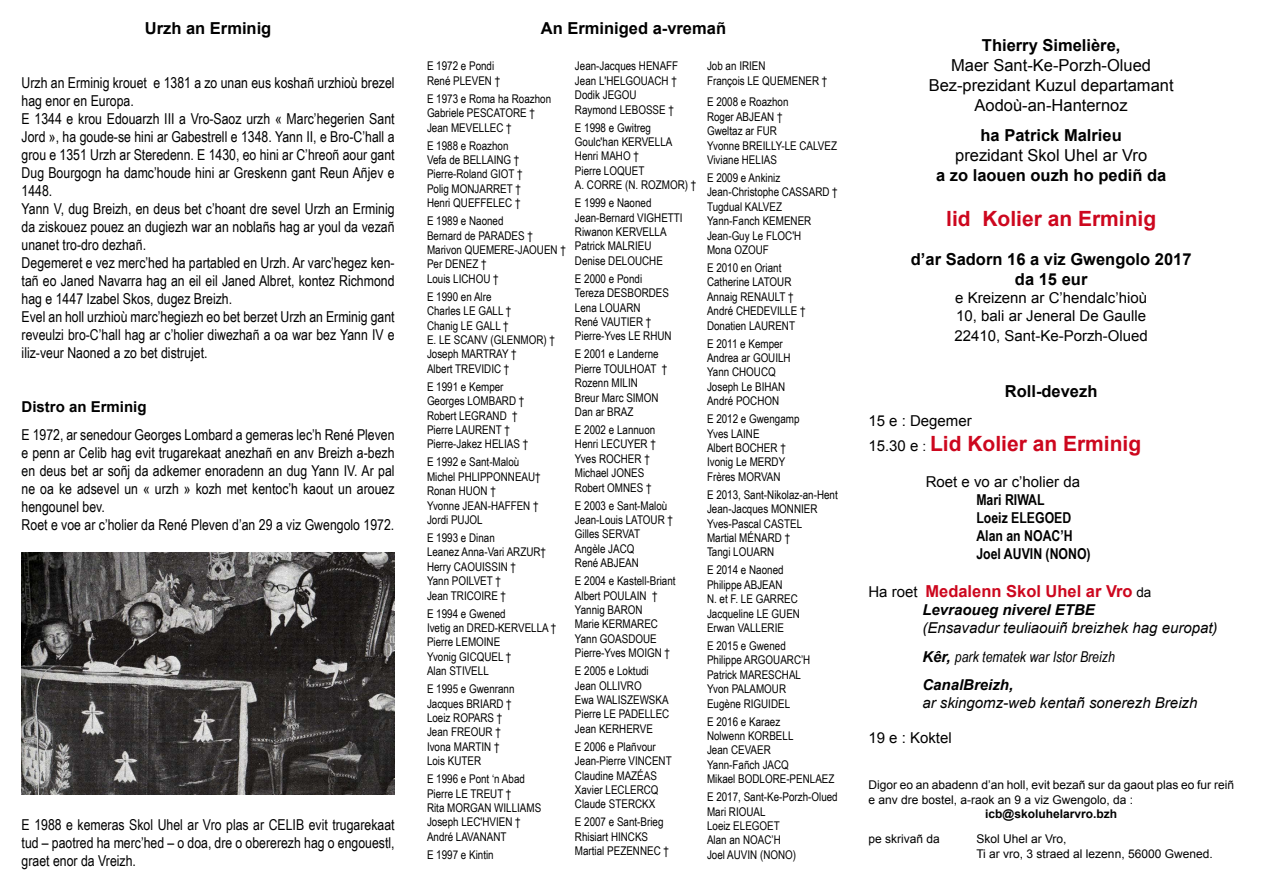
<style>
.page{position:relative;width:1263px;height:893px;background:#fff}
.page>*{position:absolute;margin:0;border:0;box-sizing:border-box;transform-origin:0 0}
.t1{font:700 21px "Arial";color:#cd071e}
.t2{font:700 16.5px/19.8px "Arial";color:#000;text-align:center}
.t3{font:16.5px/19.8px "Arial";color:#000;text-align:center}
.t4{font:700 16.5px "Arial";color:#cd071e}
.t5{font:15px/18px "Arial Narrow";color:#000}
.t6{font:15px/18px "Arial";color:#000}
.t7{font:italic 15px "Arial";color:#000}
.t8{font:700 15px/18px "Arial Narrow";color:#000}
.t9{font:italic 700 15px "Arial";color:#000}
.t10{font:italic 15px "Arial Narrow";color:#000}
.t11{font:700 15px "Arial";color:#000}
.t12{font:12px/14.4px "Arial Narrow";color:#000}
.t13{font:12px/14.4px "Arial";color:#000}
.t14{font:700 12px "Arial";color:#000}
.s1{font-weight:400;font-size:15px;color:#000}
.s2{font-weight:400;font-size:13.5px;color:#000}
.s3{font-family:"Arial";font-weight:700}
</style>
<div class="page">
<img style="left:22px;top:552px;width:372px;height:242px">
<h2 class="t2" style="left:145px;top:18px;width:128px">Urzh an Erminig</h2>
<p class="t5" style="left:22px;top:73px;width:374px">Urzh an Erminig krouet e 1381 a zo unan eus koshañ urzhioù brezel hag enor en Europa.<br>E 1344 e krou Edouarzh III a Vro-Saoz urzh « Marc’hegerien Sant Jord », ha goude-se hini ar Gabestrell e 1348. Yann II, e Bro-C’hall a grou e 1351 Urzh ar Steredenn. E 1430, eo hini ar C’hreoñ aour gant Dug Bourgogn ha damc’houde hini ar Greskenn gant Reun Añjev e 1448.<br>Yann V, dug Breizh, en deus bet c’hoant dre sevel Urzh an Erminig da ziskouez pouez an dugiezh war an noblañs hag ar youl da vezañ unanet tro-dro dezhañ.<br>Degemeret e vez merc’hed ha partabled en Urzh. Ar varc’hegez ken&shy;tañ eo Janed Navarra hag an eil eil Janed Albret, kontez Richmond hag e 1447 Izabel Skos, dugez Breizh.<br>Evel an holl urzhioù marc’hegiezh eo bet berzet Urzh an Erminig gant reveulzi bro-C’hall hag ar c’holier diwezhañ a oa war bez Yann IV e iliz-veur Naoned a zo bet distrujet.</p>
<p class="t11" style="left:22px;top:396px;width:127px">Distro an Erminig</p>
<p class="t5" style="left:22px;top:426px;width:374px">E 1972, ar senedour Georges Lombard a gemeras lec’h René Pleven e penn ar Celib hag evit trugarekaat anezhañ en anv Breizh a-bezh en deus bet ar soñj da adkemer enoradenn an dug Yann IV. Ar pal ne oa ke adsevel un « urzh » kozh met kentoc’h kaout un arouez hengounel bev.<br>Roet e voe ar c’holier da René Pleven d’an 29 a viz Gwengolo 1972.</p>
<p class="t5" style="left:22px;top:815px;width:374px;text-align:justify">E 1988 e kemeras Skol Uhel ar Vro plas ar CELIB evit trugarekaat tud – paotred ha merc’hed – o doa, dre o obererezh hag o engouestl, graet enor da Vreizh.</p>
<h2 class="t2" style="left:541px;top:18px;width:187px">An Erminiged a-vremañ</h2>
<p class="t12" style="left:427px;top:59px;width:75px">E 1972 e Pondi<br>René PLEVEN †</p>
<p class="t12" style="left:427px;top:91px;width:126px">E 1973 e Roma ha Roazhon<br>Gabriele PESCATORE †<br>Jean MEVELLEC †</p>
<p class="t12" style="left:427px;top:138px;width:97px">E 1988 e Roazhon<br>Vefa de BELLAING †<br>Pierre-Roland GIOT †<br>Polig MONJARRET †<br>Henri QUEFFELEC †</p>
<p class="t12" style="left:427px;top:213px;width:140px">E 1989 e Naoned<br>Bernard de PARADES †<br>Marivon QUEMERE-JAOUEN †<br>Per DENEZ †<br>Louis LICHOU †</p>
<p class="t12" style="left:427px;top:289px;width:129px">E 1990 en Alre<br>Charles LE GALL †<br>Chanig LE GALL †<br>E. LE SCANV (GLENMOR) †<br>Joseph MARTRAY †<br>Albert TREVIDIC †</p>
<p class="t12" style="left:427px;top:379px;width:103px">E 1991 e Kemper<br>Georges LOMBARD †<br>Robert LEGRAND †<br>Pierre LAURENT †<br>Pierre-Jakez HELIAS †</p>
<p class="t12" style="left:427px;top:455px;width:115px">E 1992 e Sant-Maloù<br>Michel PHLIPPONNEAU†<br>Ronan HUON †<br>Yvonne JEAN-HAFFEN †<br>Jordi PUJOL</p>
<p class="t12" style="left:427px;top:530px;width:121px">E 1993 e Dinan<br>Leanez Anna-Vari ARZUR†<br>Herry CAOUISSIN †<br>Yann POILVET †<br>Jean TRICOIRE †</p>
<p class="t12" style="left:427px;top:606px;width:131px">E 1994 e Gwened<br>Ivetig an DRED-KERVELLA †<br>Pierre LEMOINE<br>Yvonig GICQUEL †<br>Alan STIVELL</p>
<p class="t12" style="left:427px;top:681px;width:89px">E 1995 e Gwenrann<br>Jacques BRIARD †<br>Loeiz ROPARS †<br>Jean FREOUR †<br>Ivona MARTIN †<br>Lois KUTER</p>
<p class="t12" style="left:427px;top:771px;width:116px">E 1996 e Pont ‘n Abad<br>Pierre LE TREUT †<br>Rita MORGAN WILLIAMS<br>Joseph LEC'HVIEN †<br>André LAVANANT</p>
<p class="t12" style="left:427px;top:847px;width:68px">E 1997 e Kintin</p>
<p class="t12" style="left:575px;top:59px;width:105px">Jean-Jacques HENAFF<br>Jean L'HELGOUACH †<br>Dodik JEGOU<br>Raymond LEBOSSE †</p>
<p class="t12" style="left:575px;top:120px;width:123px">E 1998 e Gwitreg<br>Goulc'han KERVELLA<br>Henri MAHO †<br>Pierre LOQUET<br>A. CORRE (N. ROZMOR) †</p>
<p class="t12" style="left:575px;top:195px;width:109px">E 1999 e Naoned<br>Jean-Bernard VIGHETTI<br>Riwanon KERVELLA<br>Patrick MALRIEU<br>Denise DELOUCHE</p>
<p class="t12" style="left:575px;top:271px;width:98px">E 2000 e Pondi<br>Tereza DESBORDES<br>Lena LOUARN<br>René VAUTIER †<br>Pierre-Yves LE RHUN</p>
<p class="t12" style="left:575px;top:347px;width:94px">E 2001 e Landerne<br>Pierre TOULHOAT †<br>Rozenn MILIN<br>Breur Marc SIMON<br>Dan ar BRAZ</p>
<p class="t12" style="left:575px;top:422px;width:82px">E 2002 e Lannuon<br>Henri LECUYER †<br>Yves ROCHER †<br>Michael JONES<br>Robert OMNES †</p>
<p class="t12" style="left:575px;top:498px;width:100px">E 2003 e Sant-Maloù<br>Jean-Louis LATOUR †<br>Gilles SERVAT<br>Angèle JACQ<br>René ABJEAN</p>
<p class="t12" style="left:575px;top:573px;width:102px">E 2004 e Kastell-Briant<br>Albert POULAIN †<br>Yannig BARON<br>Marie KERMAREC<br>Yann GOASDOUE<br>Pierre-Yves MOIGN †</p>
<p class="t12" style="left:575px;top:663px;width:96px">E 2005 e Loktudi<br>Jean OLLIVRO<br>Ewa WALISZEWSKA<br>Pierre LE PADELLEC<br>Jean KERHERVE</p>
<p class="t12" style="left:575px;top:739px;width:98px">E 2006 e Plañvour<br>Jean-Pierre VINCENT<br>Claudine MAZÉAS<br>Xavier LECLERCQ<br>Claude STERCKX</p>
<p class="t12" style="left:575px;top:815px;width:96px">E 2007 e Sant-Brieg<br>Rhisiart HINCKS<br>Martial PEZENNEC †</p>
<p class="t12" style="left:707px;top:59px;width:122px">Job an IRIEN<br>François LE QUEMENER †</p>
<p class="t12" style="left:707px;top:95px;width:132px">E 2008 e Roazhon<br>Roger ABJEAN †<br>Gweltaz ar FUR<br>Yvonne BREILLY-LE CALVEZ<br>Viviane HELIAS</p>
<p class="t12" style="left:707px;top:170px;width:132px">E 2009 e Ankiniz<br>Jean-Christophe CASSARD †<br>Tugdual KALVEZ<br>Yann-Fanch KEMENER<br>Jean-Guy Le FLOC'H<br>Mona OZOUF</p>
<p class="t12" style="left:707px;top:260px;width:100px">E 2010 en Oriant<br>Catherine LATOUR<br>Annaig RENAULT †<br>André CHEDEVILLE †<br>Donatien LAURENT</p>
<p class="t12" style="left:707px;top:336px;width:85px">E 2011 e Kemper<br>Andrea ar GOUILH<br>Yann CHOUCQ<br>Joseph Le BIHAN<br>André POCHON</p>
<p class="t12" style="left:707px;top:411px;width:94px">E 2012 e Gwengamp<br>Yves LAINE<br>Albert BOCHER †<br>Ivonig Le MERDY<br>Frères MORVAN</p>
<p class="t12" style="left:707px;top:487px;width:132px">E 2013, Sant-Nikolaz-an-Hent<br>Jean-Jacques MONNIER<br>Yves-Pascal CASTEL<br>Martial MÉNARD †<br>Tangi LOUARN</p>
<p class="t12" style="left:707px;top:563px;width:94px">E 2014 e Naoned<br>Philippe ABJEAN<br>N. et F. LE GARREC<br>Jacqueline LE GUEN<br>Erwan VALLERIE</p>
<p class="t12" style="left:707px;top:638px;width:105px">E 2015 e Gwened<br>Philippe ARGOUARC’H<br>Patrick MARESCHAL<br>Yvon PALAMOUR<br>Eugène RIGUIDEL</p>
<p class="t12" style="left:707px;top:714px;width:129px">E 2016 e Karaez<br>Nolwenn KORBELL<br>Jean CEVAER<br>Yann-Fañch JACQ<br>Mikael BODLORE-PENLAEZ</p>
<p class="t12" style="left:707px;top:789px;width:132px">E 2017, Sant-Ke-Porzh-Olued<br>Mari RIOUAL<br>Loeiz ELEGOET<br>Alan an NOAC’H<br>Joel AUVIN (NONO)</p>
<h2 class="t2" style="left:982px;top:36px;width:140px">Thierry Simelière,</h2>
<h2 class="t3" style="left:929px;top:56px;width:246px">Maer Sant-Ke-Porzh-Olued<br>Bez-prezidant Kuzul departamant<br>Aodoù-an-Hanternoz</h2>
<h2 class="t2" style="left:980px;top:126px;width:143px">ha Patrick Malrieu</h2>
<h2 class="t3" style="left:955px;top:146px;width:193px">prezidant Skol Uhel ar Vro</h2>
<h2 class="t2" style="left:936px;top:166px;width:232px">a zo laouen ouzh ho pediñ da</h2>
<h1 class="t1" style="left:946px;top:204px;width:212px">lid Kolier an Erminig</h1>
<h2 class="t2" style="left:911px;top:250px;width:282px">d’ar Sadorn 16 a viz Gwengolo 2017 da 15 eur</h2>
<p class="t6" style="left:955px;top:289px;width:193px">e Kreizenn ar C’hendalc’hioù<br>10, bali ar Jeneral De Gaulle</p>
<p class="t6" style="left:954px;top:327px;width:195px">22410, Sant-Ke-Porzh-Olued</p>
<h2 class="t2" style="left:1005px;top:382px;width:94px">Roll-devezh</h2>
<p class="t6" style="left:868px;top:412px;width:105px">15 e : Degemer</p>
<h1 class="t1" style="left:868px;top:429px;width:274px"><span class="s1">15.30 e</span> <span class="s2">:</span> Lid Kolier an Erminig</h1>
<p class="t6" style="left:926px;top:473px;width:156px">Roet e vo ar c’holier da</p>
<p class="t8" style="left:976px;top:490px;width:116px">Mari RIWAL<br>Loeiz ELEGOED<br>Alan an NOAC’H<br>Joel AUVIN (NONO)</p>
<h2 class="t4" style="left:868px;top:580px;width:285px"><span class="s1">Ha roet</span> Medalenn Skol Uhel ar Vro <span class="s2">da</span></h2>
<p class="t9" style="left:922px;top:599px;width:174px">Levraoueg niverel ETBE</p>
<p class="t7" style="left:922px;top:618px;width:297px">(Ensavadur teuliaouiñ breizhek hag europat)</p>
<p class="t10" style="left:922px;top:646px;width:194px"><span class="s3">Kêr,</span> park tematek war Istor Breizh</p>
<p class="t9" style="left:922px;top:675px;width:92px">CanalBreizh,</p>
<p class="t7" style="left:922px;top:693px;width:277px">ar skingomz-web kentañ sonerezh Breizh</p>
<p class="t6" style="left:868px;top:728px;width:85px">19 e : Koktel</p>
<p class="t13" style="left:868px;top:778px;width:367px">Digor eo an abadenn d’an holl, evit bezañ sur da gaout plas eo fur reiñ e anv dre bostel, a-raok an 9 a viz Gwengolo, da :</p>
<p class="t14" style="left:985px;top:806px;width:133px">icb@skoluhelarvro.bzh</p>
<p class="t13" style="left:868px;top:832px;width:73px">pe skrivañ da</p>
<p class="t13" style="left:976px;top:832px;width:238px">Skol Uhel ar Vro,<br>Ti ar vro, 3 straed al lezenn, 56000 Gwened.</p>
</div>
